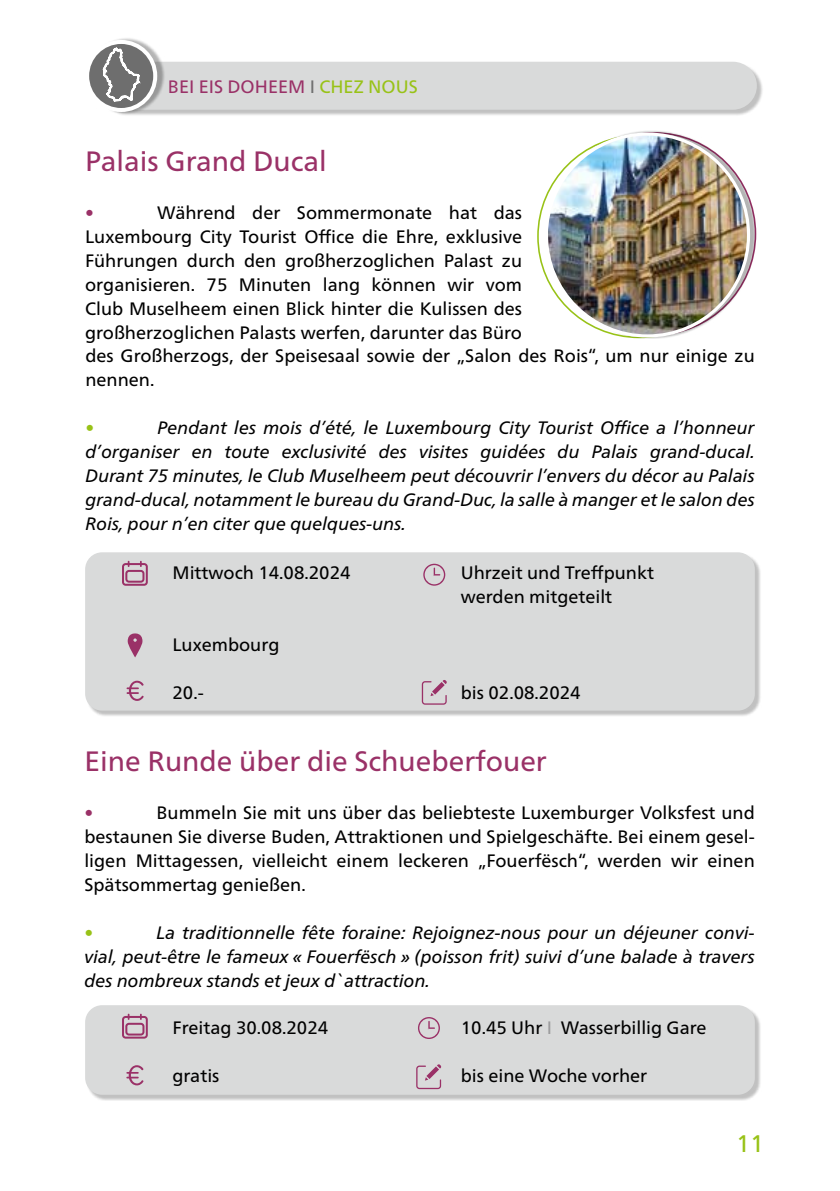
<style>
.page{position:relative;width:840px;height:1191px;background:#fff}
.page>*{position:absolute;margin:0;border:0;box-sizing:border-box;transform-origin:0 0}
.t1{font:28px "Frutiger Neue LT Pro";color:#9a3167}
.t2{font:24px "Frutiger Neue LT Pro";color:#98c217}
.t3{font:18px/24px "Frutiger Neue LT Pro";color:#000;text-align:justify}
.t4{font:italic 18px/24px "Frutiger Neue LT Pro";color:#000;text-align:justify}
.t5{font:18px "Frutiger Neue LT Pro";color:#9a3167}
.t6{font:18px "Frutiger Neue LT Pro";color:#98c217}
.s1{color:#6e6e6e}
.s2{color:#98c217}
.s3{color:#9c9c9d}
</style>
<div class="page">
<div style="left:547px;top:130px;width:209px;height:209px;background:#000;opacity:.3"></div>
<img style="left:546px;top:134px;width:202px;height:202px;border-radius:99px">
<div style="left:100px;top:63px;width:663px;height:53px;background:#000;opacity:.25"></div>
<div style="left:98px;top:62px;width:658px;height:48px;background:#d9dada;border-radius:24px"></div>
<div style="left:88px;top:37px;width:77px;height:77px;background:#000;opacity:.3"></div>
<svg style="left:87px;top:42px;width:68px;height:68px"></svg>
<div style="left:85px;top:40px;width:72px;height:72px;border:4px solid #fff;border-radius:50%"></div>
<svg style="left:102px;top:37px;width:38px;height:77px"></svg>
<div style="left:87px;top:554px;width:674px;height:163px;background:#000;opacity:.25"></div>
<div style="left:85px;top:552px;width:669px;height:158px;background:#d9dada;border-radius:17px"></div>
<svg style="left:423px;top:564px;width:22px;height:21px"></svg>
<svg style="left:128px;top:633px;width:14px;height:24px"></svg>
<div style="left:122px;top:563px;width:26px;height:23px;border:2px solid #9a3167;border-radius:3px"></div>
<div style="left:125px;top:570px;width:19px;height:12px;border:2px solid #9a3167;border-radius:3px"></div>
<svg style="left:140px;top:561px;width:2px;height:6px"></svg>
<svg style="left:126px;top:680px;width:17px;height:21px"></svg>
<div style="left:87px;top:1006px;width:674px;height:95px;background:#000;opacity:.25"></div>
<div style="left:85px;top:1005px;width:669px;height:89px;background:#d9dada;border-radius:17px"></div>
<div style="left:122px;top:1016px;width:26px;height:22px;border:2px solid #9a3167;border-radius:3px"></div>
<div style="left:125px;top:1022px;width:19px;height:13px;border:2px solid #9a3167;border-radius:3px"></div>
<svg style="left:140px;top:1013px;width:2px;height:6px"></svg>
<svg style="left:416px;top:1064px;width:25px;height:25px"></svg>
<svg style="left:126px;top:1065px;width:17px;height:20px"></svg>
<svg style="left:421px;top:680px;width:25px;height:24px"></svg>
<svg style="left:418px;top:1017px;width:21px;height:22px"></svg>
<p class="t5" style="left:168px;top:76px;width:251px">BEI EIS DOHEEM <span class="s1">I</span> <span class="s2">CHEZ NOUS</span></p>
<h1 class="t1" style="left:85px;top:144px;width:243px">Palais Grand Ducal</h1>
<p class="t5" style="left:85px;top:201px;width:10px">•</p>
<p class="t3" style="left:85px;top:200px;width:438px;text-indent:72px">Während der Sommermonate hat das Luxembourg City Tourist Office die Ehre, exklusive Führungen durch den großherzoglichen Palast zu organisieren. 75 Minuten lang können wir vom Club Muselheem einen Blick hinter die Kulissen des großherzoglichen Palasts werfen, darunter das Büro</p>
<p class="t3" style="left:85px;top:343px;width:670px">des Großherzogs, der Speisesaal sowie der „Salon des Rois“, um nur einige zu nennen.</p>
<p class="t4" style="left:85px;top:415px;width:670px;text-indent:72px">Pendant les mois d’été, le Luxembourg City Tourist Office a l’honneur d’organiser en toute exclusivité des visites guidées du Palais grand-ducal.<br>Durant 75 minutes, le Club Muselheem peut découvrir l’envers du décor au Palais grand-ducal, notamment le bureau du Grand-Duc, la salle à manger et le salon des Rois, pour n’en citer que quelques-uns.</p>
<p class="t6" style="left:85px;top:416px;width:10px">•</p>
<p class="t3" style="left:172px;top:560px;width:180px">Mittwoch 14.08.2024</p>
<p class="t3" style="left:460px;top:560px;width:194px">Uhrzeit und Treffpunkt werden mitgeteilt</p>
<p class="t3" style="left:172px;top:632px;width:108px">Luxembourg</p>
<p class="t3" style="left:172px;top:680px;width:33px">20.-</p>
<p class="t3" style="left:460px;top:680px;width:121px">bis 02.08.2024</p>
<h1 class="t1" style="left:84px;top:743px;width:463px">Eine Runde über die Schueberfouer</h1>
<p class="t5" style="left:84px;top:801px;width:10px">•</p>
<p class="t3" style="left:84px;top:800px;width:671px;text-indent:72px">Bummeln Sie mit uns über das beliebteste Luxemburger Volksfest und bestaunen Sie diverse Buden, Attraktionen und Spielgeschäfte. Bei einem gesel&shy;ligen Mittagessen, vielleicht einem leckeren „Fouerfësch“, werden wir einen Spätsommertag genießen.</p>
<p class="t6" style="left:84px;top:921px;width:10px">•</p>
<p class="t4" style="left:84px;top:920px;width:671px;text-indent:72px">La traditionnelle fête foraine: Rejoignez-nous pour un déjeuner convi&shy;vial, peut-être le fameux « Fouerfësch » (poisson frit) suivi d’une balade à travers des nombreux stands et jeux d`attraction.</p>
<p class="t3" style="left:172px;top:1015px;width:157px">Freitag 30.08.2024</p>
<p class="t3" style="left:460px;top:1015px;width:247px">10.45 Uhr <span class="s3">I</span> Wasserbillig Gare</p>
<p class="t3" style="left:172px;top:1063px;width:48px">gratis</p>
<p class="t3" style="left:460px;top:1063px;width:188px">bis eine Woche vorher</p>
<h2 class="t2" style="left:735px;top:1129px;width:29px">11</h2>
</div>
